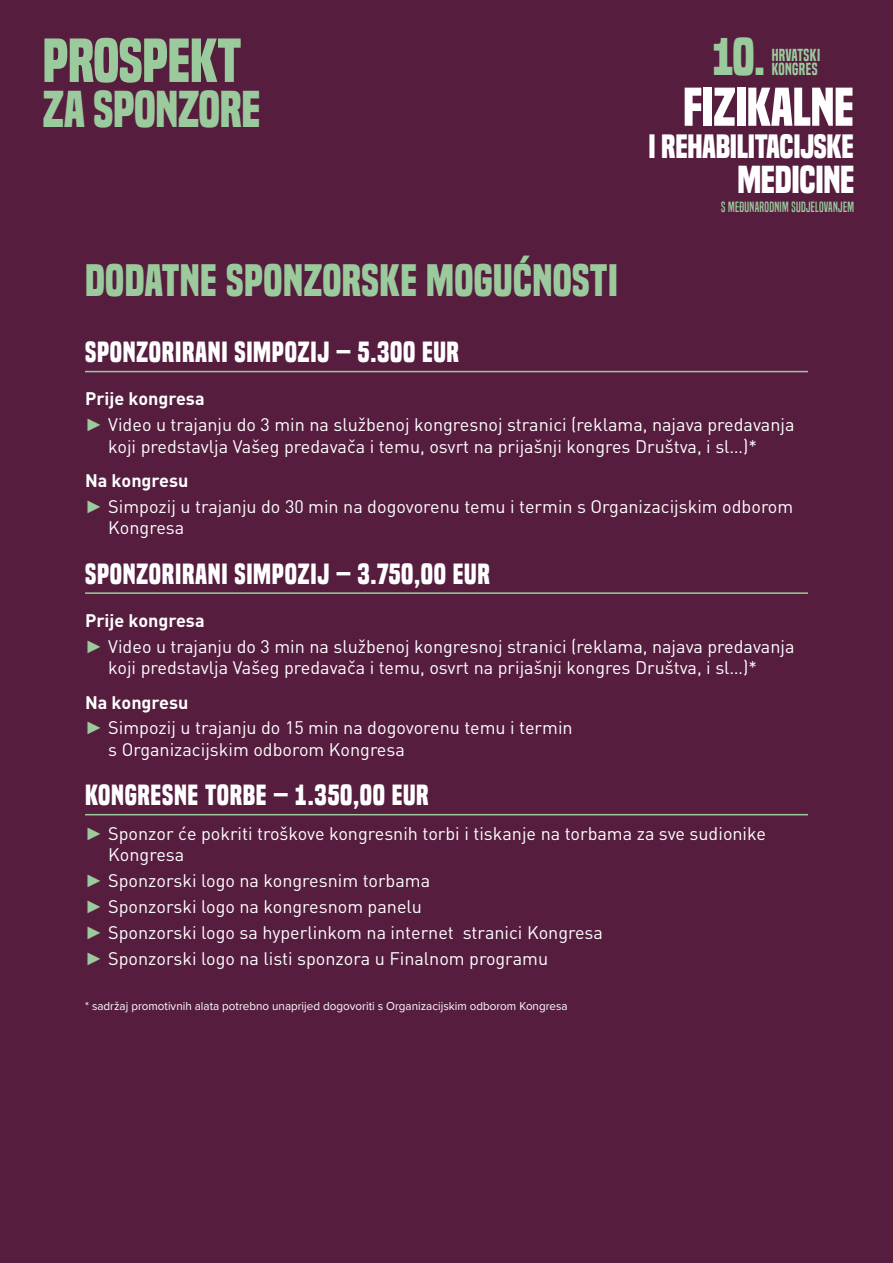
<style>
.page{position:relative;width:893px;height:1263px;background:#561d3f}
.page>*{position:absolute;margin:0;border:0;box-sizing:border-box;transform-origin:0 0}
.t1{font:700 57.45px "Built Titling Rg";letter-spacing:-.01em;color:#9bcb9d}
.t2{font:700 50.4px "Built Titling Rg";letter-spacing:-.01em;color:#fff}
.t3{font:700 48.9px "Built Titling Rg";color:#9bcb9d}
.t4{font:700 47.85px "Built Titling Rg";letter-spacing:-.01em;color:#9bcb9d}
.t5{font:700 42px "Built Titling Rg";letter-spacing:.01em;color:#9bcb9d}
.t6{font:700 36px "Built Titling Rg";letter-spacing:-.01em;color:#fff}
.t7{font:700 31.2px "Built Titling Rg";letter-spacing:-.01em;color:#fff}
.t8{font:700 27px "Built Titling Rg";letter-spacing:.025em;color:#fff}
.t9{font:18px/21.6px "DIN Regular";color:#fff}
.t10{font:18px "DIN Bold";color:#fff}
.t11{font:16.05px "Built Titling Sb";letter-spacing:.025em;color:#9bcb9d}
.t12{font:13.65px "Built Titling Rg";letter-spacing:.025em;color:#9bcb9d}
.t13{font:12px "Proxima Nova";color:#fff}
.s1{font-family:"Arial";font-weight:700;color:#9bcb9d}
</style>
<div class="page">
<hr style="left:85px;top:371px;width:723px;height:1px;background:#9bcb9d">
<hr style="left:85px;top:592px;width:723px;height:2px;background:#9bcb9d">
<hr style="left:85px;top:814px;width:723px;height:1px;background:#9bcb9d">
<h1 class="t1" style="left:43px;top:27px;width:200px">PROSPEKT</h1>
<h3 class="t4" style="left:43px;top:81px;width:219px">ZA SPONZORE</h3>
<h2 class="t2" style="left:683px;top:77px;width:172px">FIZIKALNE</h2>
<h3 class="t7" style="left:648px;top:128px;width:207px">I REHABILITACIJSKE</h3>
<h3 class="t6" style="left:737px;top:159px;width:119px">MEDICINE</h3>
<h3 class="t3" style="left:712px;top:28px;width:55px">10.</h3>
<p class="t11" style="left:772px;top:46px;width:50px">HRVATSKI</p>
<p class="t11" style="left:772px;top:60px;width:47px">KONGRES</p>
<h3 class="t5" style="left:85px;top:255px;width:534px">DODATNE SPONZORSKE MOGUĆNOSTI</h3>
<p class="t12" style="left:721px;top:199px;width:134px">S MEĐUNARODNIM SUDJELOVANJEM</p>
<h3 class="t8" style="left:85px;top:336px;width:375px">SPONZORIRANI SIMPOZIJ – 5.300 EUR</h3>
<p class="t10" style="left:85px;top:386px;width:121px">Prije kongresa</p>
<p class="t9" style="left:108px;top:413px;width:688px;text-indent:-23px"><span class="s1">►</span> Video u trajanju do 3 min na službenoj kongresnoj stranici (reklama, najava predavanja koji predstavlja Vašeg predavača i temu, osvrt na prijašnji kongres Društva, i sl…)*</p>
<p class="t10" style="left:85px;top:468px;width:105px">Na kongresu</p>
<p class="t9" style="left:108px;top:495px;width:686px;text-indent:-23px"><span class="s1">►</span> Simpozij u trajanju do 30 min na dogovorenu temu i termin s Organizacijskim odborom<br>Kongresa</p>
<h3 class="t8" style="left:85px;top:558px;width:406px">SPONZORIRANI SIMPOZIJ – 3.750,0O EUR</h3>
<p class="t10" style="left:85px;top:608px;width:121px">Prije kongresa</p>
<p class="t9" style="left:108px;top:635px;width:688px;text-indent:-23px"><span class="s1">►</span> Video u trajanju do 3 min na službenoj kongresnoj stranici (reklama, najava predavanja koji predstavlja Vašeg predavača i temu, osvrt na prijašnji kongres Društva, i sl…)*</p>
<p class="t10" style="left:85px;top:690px;width:105px">Na kongresu</p>
<p class="t9" style="left:108px;top:716px;width:466px;text-indent:-23px"><span class="s1">►</span> Simpozij u trajanju do 15 min na dogovorenu temu i termin s Organizacijskim odborom Kongresa</p>
<h3 class="t8" style="left:85px;top:779px;width:345px">KONGRESNE TORBE – 1.350,00 EUR</h3>
<p class="t9" style="left:108px;top:822px;width:659px;text-indent:-23px"><span class="s1">►</span> Sponzor će pokriti troškove kongresnih torbi i tiskanje na torbama za sve sudionike<br>Kongresa</p>
<p class="t9" style="left:85px;top:867px;width:519px;line-height:25.8px"><span class="s1">►</span> Sponzorski logo na kongresnim torbama<br><span class="s1">►</span> Sponzorski logo na kongresnom panelu<br><span class="s1">►</span> Sponzorski logo sa hyperlinkom na internet stranici Kongresa <span class="s1">►</span> Sponzorski logo na listi sponzora u Finalnom programu</p>
<p class="t13" style="left:85px;top:997px;width:484px">* sadržaj promotivnih alata potrebno unaprijed dogovoriti s Organizacijskim odborom Kongresa</p>
</div>
